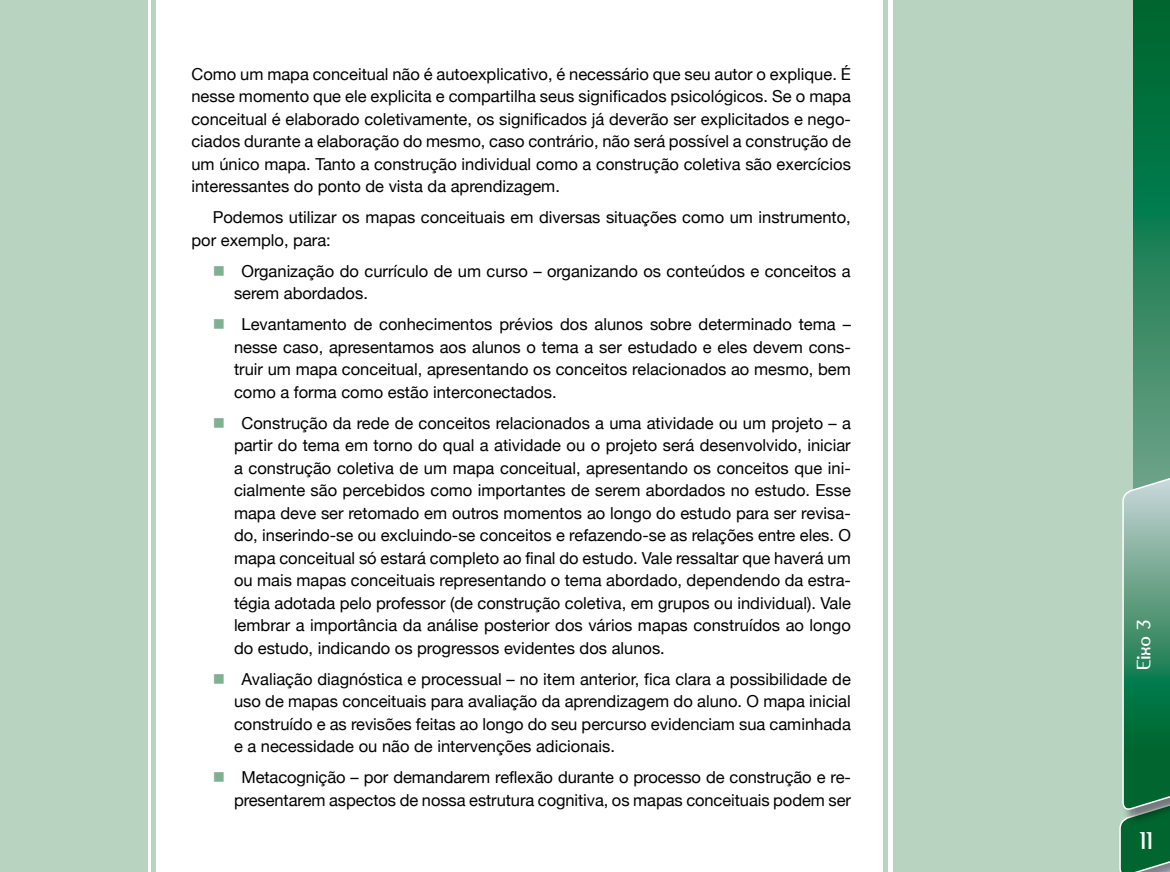
<style>
.page{position:relative;width:1170px;height:872px;background:#fff}
.page>*{position:absolute;margin:0;border:0;box-sizing:border-box;transform-origin:0 0}
.t1{font:22.5px "Amerika Sans";color:#fff}
.t2{font:18px "Amerika Sans";color:#fff}
.t3{font:16.5px/22.5px "Helvetica Neue";color:#000;text-align:justify}
</style>
<div class="page">
<div style="left:0;top:0;width:147px;height:872px;background:#b9d3c1"></div>
<div style="left:893px;top:0;width:276px;height:872px;background:#b9d3c1"></div>
<svg style="left:1133px;top:0;width:36px;height:472px;background:#228055"></svg>
<svg style="left:1119px;top:472px;width:50px;height:400px"></svg>
<div style="left:883px;top:0;width:5px;height:872px;background:#b9d3c1"></div>
<div style="left:151px;top:0;width:5px;height:872px;background:#b9d3c1"></div>
<p class="t3" style="left:191px;top:62px;width:661px">Como um mapa conceitual não é autoexplicativo, é necessário que seu autor o explique. É nesse momento que ele explicita e compartilha seus significados psicológicos. Se o mapa conceitual é elaborado coletivamente, os significados já deverão ser explicitados e nego&shy;ciados durante a elaboração do mesmo, caso contrário, não será possível a construção de um único mapa. Tanto a construção individual como a construção coletiva são exercícios interessantes do ponto de vista da aprendizagem.</p>
<p class="t3" style="left:191px;top:206px;width:661px;text-indent:21px">Podemos utilizar os mapas conceituais em diversas situações como um instrumento, por exemplo, para:</p>
<p class="t3" style="left:234px;top:259px;width:618px;text-indent:8px">Organização do currículo de um curso – organizando os conteúdos e conceitos a serem abordados.</p>
<p class="t3" style="left:234px;top:313px;width:618px;text-indent:8px">Levantamento de conhecimentos prévios dos alunos sobre determinado tema – nesse caso, apresentamos aos alunos o tema a ser estudado e eles devem cons&shy;truir um mapa conceitual, apresentando os conceitos relacionados ao mesmo, bem como a forma como estão interconectados.</p>
<p class="t3" style="left:234px;top:411px;width:618px;text-indent:8px">Construção da rede de conceitos relacionados a uma atividade ou um projeto – a partir do tema em torno do qual a atividade ou o projeto será desenvolvido, iniciar a construção coletiva de um mapa conceitual, apresentando os conceitos que ini&shy;cialmente são percebidos como importantes de serem abordados no estudo. Esse mapa deve ser retomado em outros momentos ao longo do estudo para ser revisa&shy;do, inserindo-se ou excluindo-se conceitos e refazendo-se as relações entre eles. O mapa conceitual só estará completo ao final do estudo. Vale ressaltar que haverá um ou mais mapas conceituais representando o tema abordado, dependendo da estra&shy;tégia adotada pelo professor (de construção coletiva, em grupos ou individual). Vale lembrar a importância da análise posterior dos vários mapas construídos ao longo do estudo, indicando os progressos evidentes dos alunos.</p>
<p class="t3" style="left:234px;top:667px;width:618px;text-indent:8px">Avaliação diagnóstica e processual – no item anterior, fica clara a possibilidade de uso de mapas conceituais para avaliação da aprendizagem do aluno. O mapa inicial construído e as revisões feitas ao longo do seu percurso evidenciam sua caminhada e a necessidade ou não de intervenções adicionais.</p>
<p class="t3" style="left:234px;top:766px;width:618px;text-align:center">Metacognição – por demandarem reflexão durante o processo de construção e re&shy;presentarem aspectos de nossa estrutura cognitiva, os mapas conceituais podem ser</p>
<p class="t2" style="left:1132px;top:670px;width:52px;rotate:-90deg">Eixo 3</p>
<h1 class="t1" style="left:1138px;top:826px;width:15px">11</h1>
</div>
